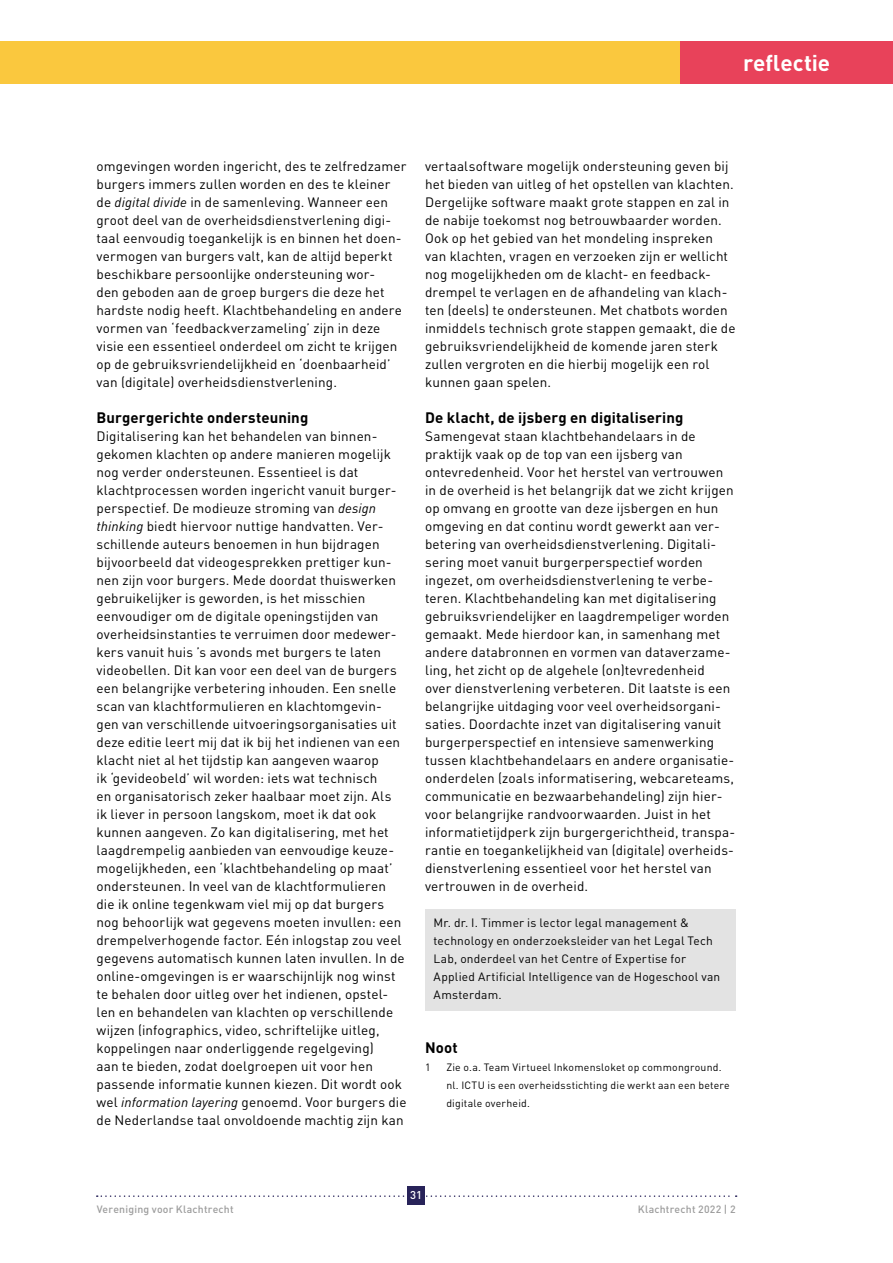
<style>
.page{position:relative;width:893px;height:1263px;background:#fff}
.page>*{position:absolute;margin:0;border:0;box-sizing:border-box;transform-origin:0 0}
.t1{font:700 22.5px "DIN Pro";color:#fff}
.t2{font:700 15px "DIN Pro";letter-spacing:.01em;color:#000}
.P_H{font:13.5px/18px "DIN Pro";letter-spacing:.01em;color:#000}
.Author_info{font:12px/18px "DIN Pro";letter-spacing:.015em;color:#000}
.t3{font:500 11.25px "DIN Pro";color:#fff}
.Footnote{font:10.5px/18px "DIN Pro";letter-spacing:.02em;color:#000}
.t4{font:500 10.5px "DIN Pro";letter-spacing:.02em;color:#9c9c9c}
.s1{font-style:italic}
</style>
<div class="page">
<div style="left:0;top:41px;width:893px;height:42px;background:#fac83e"></div>
<div style="left:680px;top:41px;width:213px;height:42px;background:#e8425a"></div>
<svg style="left:97px;top:1195px;width:640px;height:2px"></svg>
<div style="left:407px;top:1187px;width:18px;height:18px;background:#282359"></div>
<div style="left:425px;top:909px;width:311px;height:101px;background:#e3e3e3"></div>
<h1 class="t1" style="left:743px;top:47px;width:89px">reflectie</h1>
<p class="P_H" style="left:97px;top:157px;width:311px">omgevingen worden ingericht, des te zelfredzamer burgers immers zullen worden en des te kleiner de <span class="s1">digital divide</span> in de samenleving. Wanneer een groot deel van de overheidsdienstverlening digi&shy;taal eenvoudig toegankelijk is en binnen het doen&shy;vermogen van burgers valt, kan de altijd beperkt beschikbare persoonlijke ondersteuning wor-<br>den geboden aan de groep burgers die deze het hardste nodig heeft. Klachtbehandeling en andere vormen van ‘feedbackverzameling’ zijn in deze visie een essentieel onderdeel om zicht te krijgen op de gebruiksvriendelijkheid en ‘doenbaarheid’ van (digitale) overheidsdienstverlening.</p>
<h2 class="t2" style="left:97px;top:407px;width:213px">Burgergerichte ondersteuning</h2>
<p class="P_H" style="left:97px;top:427px;width:312px">Digitalisering kan het behandelen van binnen&shy;gekomen klachten op andere manieren mogelijk nog verder ondersteunen. Essentieel is dat klachtprocessen worden ingericht vanuit burger&shy;perspectief. De modieuze stroming van <span class="s1">design thinking</span> biedt hiervoor nuttige handvatten. Ver&shy;schillende auteurs benoemen in hun bijdragen bijvoorbeeld dat videogesprekken prettiger kun&shy;nen zijn voor burgers. Mede doordat thuiswerken gebruikelijker is geworden, is het misschien eenvoudiger om de digitale openingstijden van overheidsinstanties te verruimen door medewer&shy;kers vanuit huis ’s avonds met burgers te laten videobellen. Dit kan voor een deel van de burgers een belangrijke verbetering inhouden. Een snelle scan van klachtformulieren en klachtomgevin&shy;gen van verschillende uitvoeringsorganisaties uit deze editie leert mij dat ik bij het indienen van een klacht niet al het tijdstip kan aangeven waarop<br>ik ‘gevideobeld’ wil worden: iets wat technisch<br>en organisatorisch zeker haalbaar moet zijn. Als<br>ik liever in persoon langskom, moet ik dat ook kunnen aangeven. Zo kan digitalisering, met het laagdrempelig aanbieden van eenvoudige keuze&shy;mogelijkheden, een ‘klachtbehandeling op maat’ ondersteunen. In veel van de klachtformulieren die ik online tegenkwam viel mij op dat burgers nog behoorlijk wat gegevens moeten invullen: een drempelverhogende factor. Eén inlogstap zou veel gegevens automatisch kunnen laten invullen. In de online-omgevingen is er waarschijnlijk nog winst te behalen door uitleg over het indienen, opstel&shy;len en behandelen van klachten op verschillende wijzen (infographics, video, schriftelijke uitleg, koppelingen naar onderliggende regelgeving)<br>aan te bieden, zodat doelgroepen uit voor hen passende informatie kunnen kiezen. Dit wordt ook wel <span class="s1">information layering</span> genoemd. Voor burgers die de Nederlandse taal onvoldoende machtig zijn kan</p>
<p class="P_H" style="left:425px;top:157px;width:312px">vertaalsoftware mogelijk ondersteuning geven bij het bieden van uitleg of het opstellen van klachten.<br>Dergelijke software maakt grote stappen en zal in de nabije toekomst nog betrouwbaarder worden.<br>Ook op het gebied van het mondeling inspreken van klachten, vragen en verzoeken zijn er wellicht nog mogelijkheden om de klacht- en feedback&shy;drempel te verlagen en de afhandeling van klach&shy;ten (deels) te ondersteunen. Met chatbots worden inmiddels technisch grote stappen gemaakt, die de gebruiksvriendelijkheid de komende jaren sterk zullen vergroten en die hierbij mogelijk een rol kunnen gaan spelen.</p>
<h2 class="t2" style="left:425px;top:407px;width:260px">De klacht, de ijsberg en digitalisering</h2>
<p class="P_H" style="left:425px;top:427px;width:312px">Samengevat staan klachtbehandelaars in de praktijk vaak op de top van een ijsberg van ontevredenheid. Voor het herstel van vertrouwen in de overheid is het belangrijk dat we zicht krijgen op omvang en grootte van deze ijsbergen en hun omgeving en dat continu wordt gewerkt aan ver&shy;betering van overheidsdienstverlening. Digitali&shy;sering moet vanuit burgerperspectief worden ingezet, om overheidsdienstverlening te verbe&shy;teren. Klachtbehandeling kan met digitalisering gebruiksvriendelijker en laagdrempeliger worden gemaakt. Mede hierdoor kan, in samenhang met andere databronnen en vormen van dataverzame&shy;ling, het zicht op de algehele (on)tevredenheid<br>over dienstverlening verbeteren. Dit laatste is een belangrijke uitdaging voor veel overheidsorgani&shy;saties. Doordachte inzet van digitalisering vanuit burgerperspectief en intensieve samenwerking tussen klachtbehandelaars en andere organisatie&shy;onderdelen (zoals informatisering, webcareteams, communicatie en bezwaarbehandeling) zijn hier&shy;voor belangrijke randvoorwaarden. Juist in het informatietijdperk zijn burgergerichtheid, transpa&shy;rantie en toegankelijkheid van (digitale) overheids&shy;dienstverlening essentieel voor het herstel van vertrouwen in de overheid.</p>
<p class="Author_info" style="left:434px;top:913px;width:288px">Mr. dr. I. Timmer is lector legal management &amp; technology en onderzoeksleider van het Legal Tech Lab, onderdeel van het Centre of Expertise for Applied Artificial Intelligence van de Hogeschool van Amsterdam.</p>
<h2 class="t2" style="left:425px;top:1037px;width:34px">Noot</h2>
<p class="Footnote" style="left:425px;top:1058px;width:7px">1</p>
<p class="Footnote" style="left:446px;top:1058px;width:285px">Zie o.a. Team Virtueel Inkomensloket op commonground. nl. ICTU is een overheidsstichting die werkt aan een betere digitale overheid.</p>
<p class="t3" style="left:410px;top:1187px;width:13px">31</p>
<p class="t4" style="left:97px;top:1202px;width:138px">Vereniging voor Klachtrecht</p>
<p class="t4" style="left:638px;top:1202px;width:99px">Klachtrecht 2022 | 2</p>
</div>
